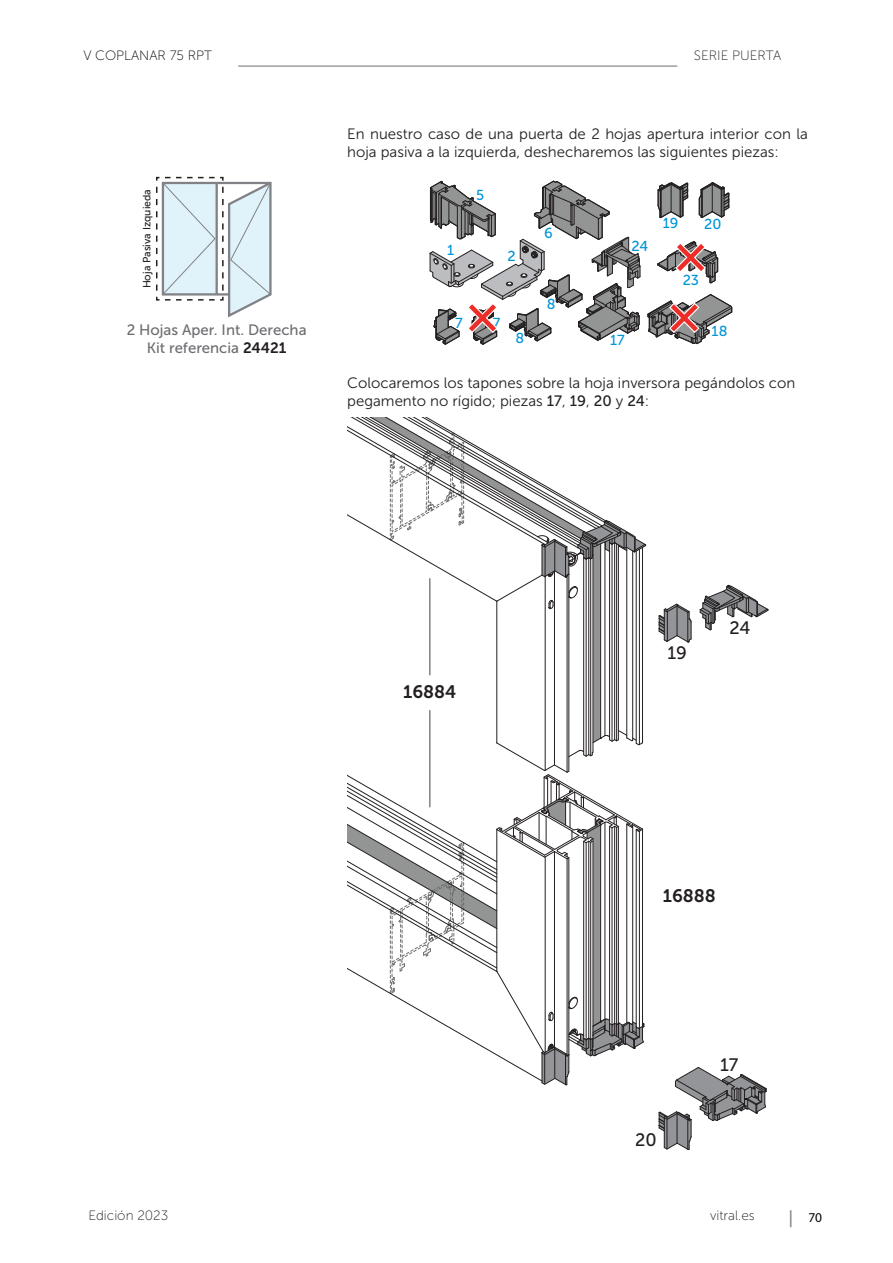
<style>
.page{position:relative;width:893px;height:1263px;background:#fff}
.page>*{position:absolute;margin:0;border:0;box-sizing:border-box;transform-origin:0 0}
.t1{font:18px "Museo Sans 700";color:#231f20}
.t2{font:18px "Museo Sans 500";color:#231f20}
.t3{font:15px/18px "Museo Sans 300";color:#231f20}
.t4{font:15px/18px "Museo Sans 500";color:#6c6d70;text-align:center}
.t5{font:14.4px "Museo Sans 500";color:#0095d9}
.t6{font:13.5px "Museo Sans 100";color:#231f20}
.t7{font:13.5px "Museo Sans 100";color:#040503}
.t8{font:13.5px "Myriad Pro";color:#040503}
.t9{font:10.5px "Museo Sans 500";color:#231f20}
.s1{font-family:"Museo Sans 700";color:#231f20}
.s2{font-family:"Museo Sans 500"}
</style>
<div class="page">
<hr style="left:238px;top:66px;width:439px;height:1px;background:#6c6d70">
<svg style="left:790px;top:1210px;width:1px;height:17px"></svg>
<svg style="left:658px;top:182px;width:31px;height:36px"></svg>
<svg style="left:699px;top:182px;width:31px;height:36px"></svg>
<svg style="left:156px;top:176px;width:116px;height:142px"></svg>
<svg style="left:430px;top:181px;width:211px;height:164px"></svg>
<svg style="left:648px;top:294px;width:84px;height:50px"></svg>
<svg style="left:657px;top:241px;width:61px;height:42px"></svg>
<svg style="left:347px;top:417px;width:300px;height:669px"></svg>
<svg style="left:699px;top:585px;width:70px;height:46px"></svg>
<svg style="left:658px;top:603px;width:34px;height:40px"></svg>
<hr style="left:687px;top:612px;width:1px;height:30px;background:#231f20">
<svg style="left:658px;top:1067px;width:109px;height:84px"></svg>
<hr style="left:429px;top:579px;width:2px;height:96px;background:#808285">
<hr style="left:429px;top:711px;width:2px;height:96px;background:#808285">
<p class="t7" style="left:83px;top:48px;width:130px">V COPLANAR 75 RPT</p>
<p class="t6" style="left:694px;top:48px;width:89px">SERIE PUERTA</p>
<p class="t9" style="left:141px;top:288px;width:101px;rotate:-90deg">Hoja Pasiva Izquieda</p>
<p class="t4" style="left:127px;top:321px;width:181px">2 Hojas Aper. Int. Derecha<br>Kit referencia <span class="s1">24421</span></p>
<p class="t3" style="left:347px;top:125px;width:462px">En nuestro caso de una puerta de 2 hojas apertura interior con la hoja pasiva a la izquierda, deshecharemos las siguientes piezas:</p>
<p class="t5" style="left:476px;top:187px;width:10px">5</p>
<p class="t5" style="left:544px;top:225px;width:10px">6</p>
<p class="t5" style="left:447px;top:242px;width:9px">1</p>
<p class="t5" style="left:631px;top:238px;width:18px">24</p>
<p class="t5" style="left:507px;top:248px;width:10px">2</p>
<p class="t5" style="left:455px;top:315px;width:9px">7</p>
<p class="t5" style="left:493px;top:315px;width:9px">7</p>
<p class="t5" style="left:516px;top:330px;width:10px">8</p>
<p class="t5" style="left:547px;top:296px;width:10px">8</p>
<p class="t5" style="left:610px;top:332px;width:16px">17</p>
<p class="t5" style="left:663px;top:215px;width:17px">19</p>
<p class="t5" style="left:704px;top:216px;width:19px">20</p>
<p class="t5" style="left:683px;top:272px;width:18px">23</p>
<p class="t5" style="left:712px;top:323px;width:17px">18</p>
<p class="t3" style="left:347px;top:374px;width:449px">Colocaremos los tapones sobre la hoja inversora pegándolos con pegamento no rígido; piezas <span class="s2">17</span>, <span class="s2">19</span>, <span class="s2">20</span> y <span class="s2">24</span>:</p>
<p class="t1" style="left:403px;top:682px;width:55px">16884</p>
<p class="t2" style="left:667px;top:643px;width:21px">19</p>
<p class="t2" style="left:730px;top:618px;width:22px">24</p>
<p class="t1" style="left:663px;top:885px;width:55px">16888</p>
<p class="t2" style="left:635px;top:1130px;width:23px">20</p>
<p class="t2" style="left:720px;top:1055px;width:20px">17</p>
<p class="t6" style="left:88px;top:1208px;width:81px">Edición 2023</p>
<p class="t6" style="left:710px;top:1208px;width:46px">vitral.es</p>
<p class="t8" style="left:808px;top:1209px;width:15px">70</p>
</div>
